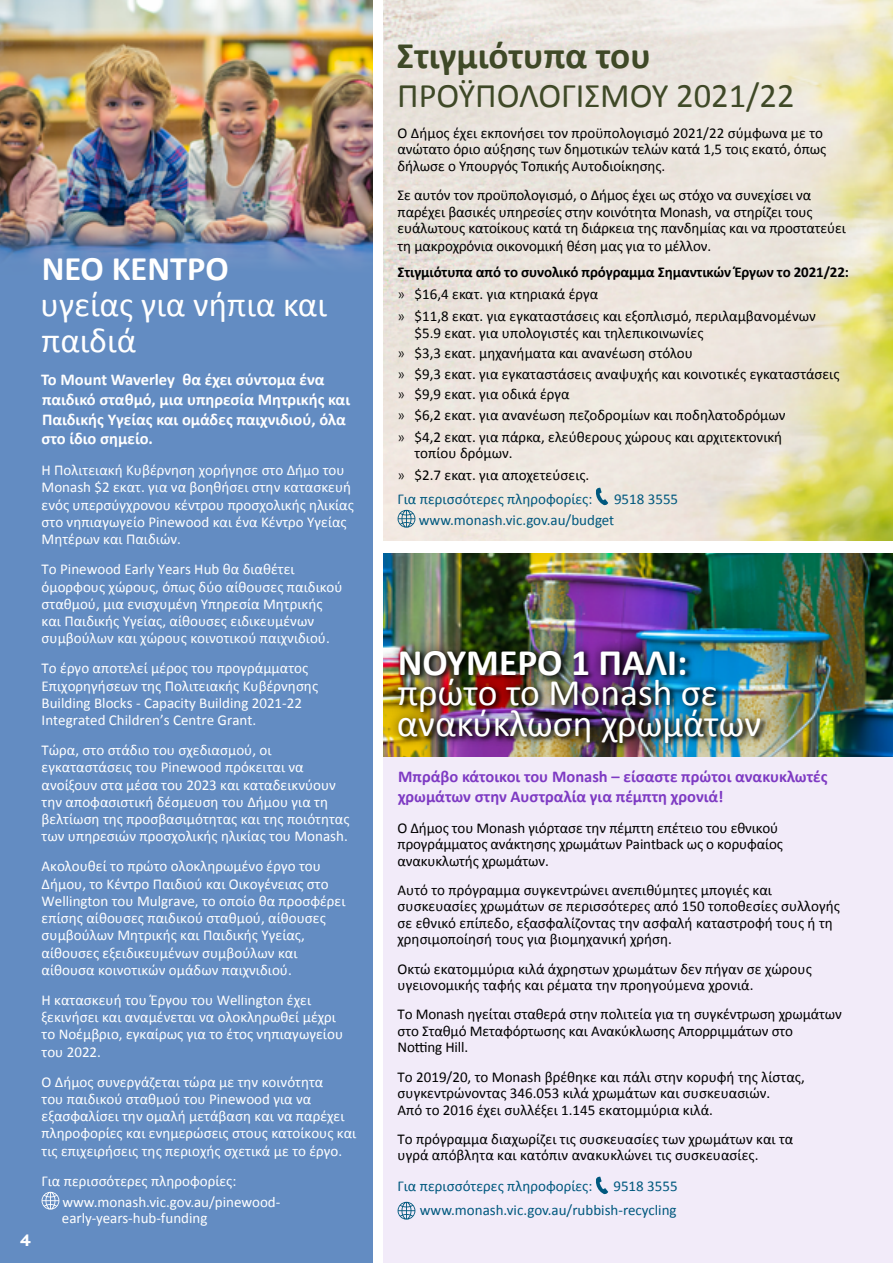
<style>
.page{position:relative;width:893px;height:1263px;background:#fff}
.page>*{position:absolute;margin:0;border:0;box-sizing:border-box;transform-origin:0 0}
.t1{font:37.5px/31.5px "Calibri";color:#fff}
.t2{font:700 37.5px "Calibri";color:#3f4927}
.t3{font:700 37.5px "Calibri";color:#fff}
.t4{font:34.5px/36px "Calibri";color:#fff}
.t5{font:34.5px "Calibri";color:#3f4927}
.t6{font:700 34.5px "Calibri";color:#fff}
.t7{font:700 16.5px/19.8px "Calibri";color:#fff}
.t8{font:700 16.5px/19.8px "Calibri";color:#7e3ac3}
.t9{font:700 16.5px "Filson Pro";color:#fff}
.t10{font:15px/16.5px "Calibri";color:#000}
.t11{font:15px/17.2px "Calibri";color:#fff}
.t12{font:15px/24px "Calibri";color:#00587e}
.s1{font-weight:700}
.s2{font-weight:300}
.s3{font-weight:300;color:#000}
.s4{color:#000}
</style>
<div class="page">
<img style="left:383px;top:0;width:510px;height:540px">
<div style="left:383px;top:565px;width:510px;height:698px;background:#f2ebf9"></div>
<div style="left:0;top:0;width:372px;height:1263px;background:#638cc2"></div>
<img style="left:0;top:0;width:372px;height:265px">
<svg style="left:42px;top:1192px;width:17px;height:17px"></svg>
<img style="left:383px;top:554px;width:510px;height:202px">
<svg style="left:596px;top:1176px;width:12px;height:19px"></svg>
<svg style="left:398px;top:1202px;width:17px;height:17px"></svg>
<div style="left:387px;top:641px;width:384px;height:112px;background:#000;opacity:.75"></div>
<svg style="left:595px;top:487px;width:13px;height:19px"></svg>
<svg style="left:398px;top:510px;width:17px;height:18px"></svg>
<p class="t9" style="left:20px;top:1230px;width:12px">4</p>
<h2 class="t6" style="left:42px;top:247px;width:189px">ΝΕΟ ΚΕΝΤΡΟ</h2>
<h2 class="t4" style="left:41px;top:287px;width:288px">υγείας για νήπια και παιδιά</h2>
<p class="t7" style="left:41px;top:370px;width:310px">Το Mount Waverley θα έχει σύντομα ένα παιδικό σταθμό, μια υπηρεσία Μητρικής και Παιδικής Υγείας και ομάδες παιχνιδιού, όλα στο ίδιο σημείο.</p>
<p class="t11" style="left:42px;top:462px;width:314px">Η Πολιτειακή Κυβέρνηση χορήγησε στο Δήμο του Monash $2 εκατ. για να βοηθήσει στην κατασκευή ενός υπερσύγχρονου κέντρου προσχολικής ηλικίας στο νηπιαγωγείο Pinewood και ένα Κέντρο Υγείας Μητέρων και Παιδιών.</p>
<p class="t11" style="left:42px;top:561px;width:303px">Το Pinewood Early Years Hub θα διαθέτει όμορφους χώρους, όπως δύο αίθουσες παιδικού σταθμού, μια ενισχυμένη Υπηρεσία Μητρικής και Παιδικής Υγείας, αίθουσες ειδικευμένων συμβούλων και χώρους κοινοτικού παιχνιδιού.</p>
<p class="t11" style="left:42px;top:660px;width:278px">Το έργο αποτελεί μέρος του προγράμματος Επιχορηγήσεων της Πολιτειακής Κυβέρνησης Building Blocks - Capacity Building 2021-22<br>Integrated Children’s Centre Grant.</p>
<p class="t11" style="left:42px;top:741px;width:309px">Τώρα, στο στάδιο του σχεδιασμού, οι εγκαταστάσεις του Pinewood πρόκειται να ανοίξουν στα μέσα του 2023 και καταδεικνύουν την αποφασιστική δέσμευση του Δήμου για τη βελτίωση της προσβασιμότητας και της ποιότητας των υπηρεσιών προσχολικής ηλικίας του Monash.</p>
<p class="t11" style="left:42px;top:858px;width:305px">Ακολουθεί το πρώτο ολοκληρωμένο έργο του Δήμου, το Κέντρο Παιδιού και Οικογένειας στο Wellington του Mulgrave, το οποίο θα προσφέρει επίσης αίθουσες παιδικού σταθμού, αίθουσες συμβούλων Μητρικής και Παιδικής Υγείας, αίθουσες εξειδικευμένων συμβούλων και αίθουσα κοινοτικών ομάδων παιχνιδιού.</p>
<p class="t11" style="left:42px;top:991px;width:303px">Η κατασκευή του Έργου του Wellington έχει ξεκινήσει και αναμένεται να ολοκληρωθεί μέχρι το Νοέμβριο, εγκαίρως για το έτος νηπιαγωγείου του 2022.</p>
<p class="t11" style="left:42px;top:1073px;width:316px">Ο Δήμος συνεργάζεται τώρα με την κοινότητα<br>του παιδικού σταθμού του Pinewood για να εξασφαλίσει την ομαλή μετάβαση και να παρέχει πληροφορίες και ενημερώσεις στους κατοίκους και τις επιχειρήσεις της περιοχής σχετικά με το έργο.</p>
<p class="t11" style="left:62px;top:1170px;width:219px;line-height:21px;text-indent:-21px">Για περισσότερες πληροφορίες: www.monash.vic.gov.au/pinewood-</p>
<p class="t11" style="left:62px;top:1209px;width:147px">early-years-hub-funding</p>
<h1 class="t2" style="left:397px;top:32px;width:256px">Στιγμιότυπα του</h1>
<h2 class="t5" style="left:397px;top:74px;width:399px">ΠΡΟΫΠΟΛΟΓΙΣΜΟΥ 2021/22</h2>
<p class="t10" style="left:398px;top:125px;width:430px">O Δήμος έχει εκπονήσει τον προϋπολογισμό 2021/22 σύμφωνα με το ανώτατο όριο αύξησης των δημοτικών τελών κατά 1,5 τοις εκατό, όπως δήλωσε ο Υπουργός Τοπικής Αυτοδιοίκησης.</p>
<p class="t10" style="left:398px;top:187px;width:450px">Σε αυτόν τον προϋπολογισμό, ο Δήμος έχει ως στόχο να συνεχίσει να παρέχει βασικές υπηρεσίες στην κοινότητα Monash, να στηρίζει τους ευάλωτους κατοίκους κατά τη διάρκεια της πανδημίας και να προστατεύει</p>
<p class="t10" style="left:398px;top:238px;width:315px">τη μακροχρόνια οικονομική θέση μας για το μέλλον.</p>
<p class="t10" style="left:398px;top:261px;width:453px;line-height:22px"><span class="s1">Στιγμιότυπα από το συνολικό πρόγραμμα Σημαντικών Έργων το 2021/22: </span><span class="s2">»</span> $16,4 εκατ. για κτηριακά έργα<br><span class="s2">»</span> $11,8 εκατ. για εγκαταστάσεις και εξοπλισμό, περιλαμβανομένων</p>
<p class="t10" style="left:398px;top:323px;width:443px;line-height:20.5px;text-indent:17px">$5.9 εκατ. για υπολογιστές και τηλεπικοινωνίες<br><span class="s2">»</span> $3,3 εκατ. μηχανήματα και ανανέωση στόλου<br><span class="s2">»</span> $9,3 εκατ. για εγκαταστάσεις αναψυχής και κοινοτικές εγκαταστάσεις <span class="s2">»</span> $9,9 εκατ. για οδικά έργα<br><span class="s2">»</span> $6,2 εκατ. για ανανέωση πεζοδρομίων και ποδηλατοδρόμων</p>
<p class="t10" style="left:415px;top:429px;width:369px;text-indent:-17px"><span class="s2">»</span> $4,2 εκατ. για πάρκα, ελεύθερους χώρους και αρχιτεκτονική τοπίου δρόμων.</p>
<p class="t12" style="left:398px;top:464px;width:196px;line-height:23.2px"><span class="s3">»</span> <span class="s4">$2.7 εκατ. για αποχετεύσεις.<br></span>Για περισσότερες πληροφορίες:</p>
<p class="t12" style="left:419px;top:488px;width:261px;line-height:21px;text-indent:195px">9518 3555 www.monash.vic.gov.au/budget</p>
<h1 class="t3" style="left:398px;top:638px;width:291px">ΝΟΥΜΕΡΟ 1 ΠΑΛΙ:</h1>
<h1 class="t1" style="left:397px;top:677px;width:366px">πρώτο το Monash σε ανακύκλωση χρωμάτων</h1>
<p class="t8" style="left:398px;top:766px;width:431px">Μπράβο κάτοικοι του Monash – είσαστε πρώτοι ανακυκλωτές χρωμάτων στην Αυστραλία για πέμπτη χρονιά!</p>
<p class="t10" style="left:398px;top:819px;width:387px">Ο Δήμος του Μonash γιόρτασε την πέμπτη επέτειο του εθνικού προγράμματος ανάκτησης χρωμάτων Paintback ως ο κορυφαίος ανακυκλωτής χρωμάτων.</p>
<p class="t10" style="left:398px;top:882px;width:444px">Αυτό το πρόγραμμα συγκεντρώνει ανεπιθύμητες μπογιές και συσκευασίες χρωμάτων σε περισσότερες από 150 τοποθεσίες συλλογής σε εθνικό επίπεδο, εξασφαλίζοντας την ασφαλή καταστροφή τους ή τη χρησιμοποίησή τους για βιομηχανική χρήση.</p>
<p class="t10" style="left:398px;top:960px;width:416px">Οκτώ εκατομμύρια κιλά άχρηστων χρωμάτων δεν πήγαν σε χώρους υγειονομικής ταφής και ρέματα την προηγούμενα χρονιά.</p>
<p class="t10" style="left:398px;top:1006px;width:446px">Το Monash ηγείται σταθερά στην πολιτεία για τη συγκέντρωση χρωμάτων στο Σταθμό Μεταφόρτωσης και Ανακύκλωσης Απορριμμάτων στο<br>Notting Hill.</p>
<p class="t10" style="left:398px;top:1068px;width:409px">Το 2019/20, το Monash βρέθηκε και πάλι στην κορυφή της λίστας, συγκεντρώνοντας 346.053 κιλά χρωμάτων και συσκευασιών.<br>Από το 2016 έχει συλλέξει 1.145 εκατομμύρια κιλά.</p>
<p class="t10" style="left:398px;top:1131px;width:397px">Το πρόγραμμα διαχωρίζει τις συσκευασίες των χρωμάτων και τα υγρά απόβλητα και κατόπιν ανακυκλώνει τις συσκευασίες.</p>
<p class="t12" style="left:398px;top:1174px;width:196px">Για περισσότερες πληροφορίες:</p>
<p class="t12" style="left:420px;top:1174px;width:259px;text-align:right">9518 3555 www.monash.vic.gov.au/rubbish-recycling</p>
</div>
